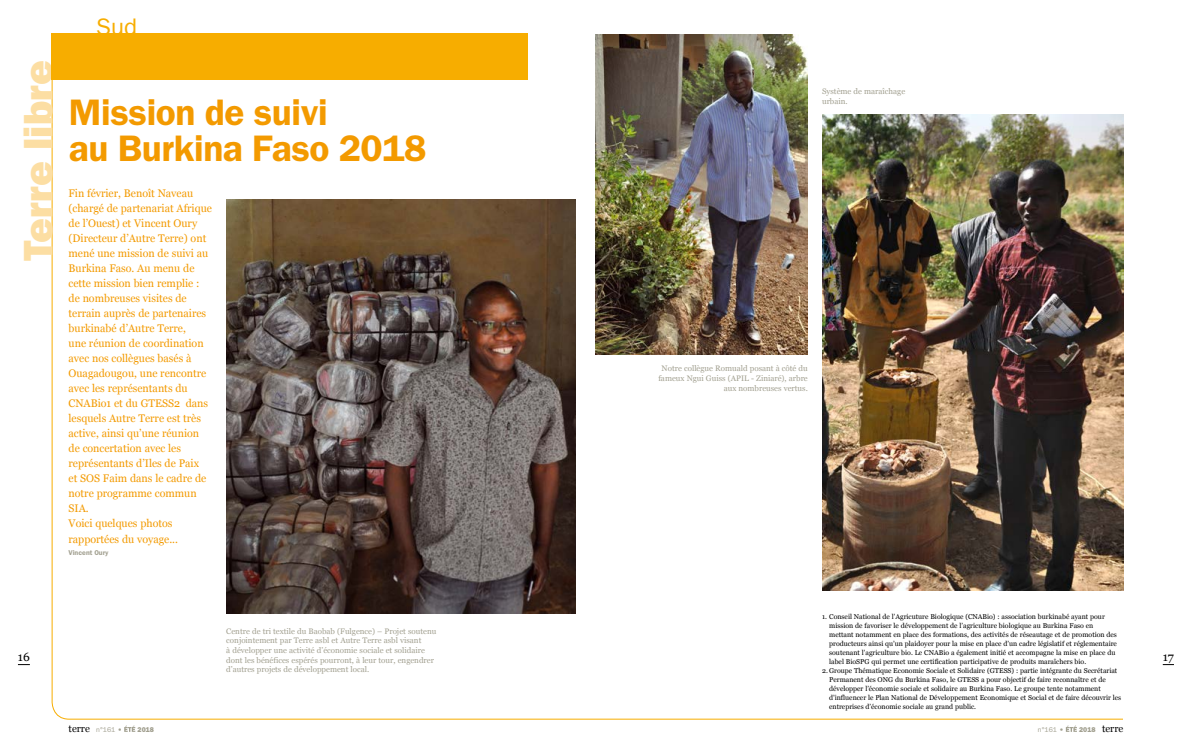
<style>
.page{position:relative;width:1191px;height:752px;background:#fff}
.page>*{position:absolute;margin:0;border:0;box-sizing:border-box;transform-origin:0 0}
.t1{font:800 41.4px "Franklin Gothic";color:#fcdea3}
.t2{font:600 37px/36px "Franklin Gothic";letter-spacing:-.01em;color:#f39a00}
.t3{font:24px "Franklin Gothic";color:#f7ad00}
.t4{font:12px "Georgia";color:#000}
.t5{font:11px/15px "Georgia";color:#f39a00}
.t6{font:10px "Georgia";color:#000}
.t7{font:8px/9.6px "Georgia";color:#a2a090}
.t8{font:7px/9px "Georgia";color:#000}
.t9{font:600 7px "Franklin Gothic";color:#a2a090}
.t10{font:7px "Franklin Gothic";color:#a2a090}
.t11{font:800 7px "Franklin Gothic";color:#a2a090}
.s1{font-family:"Franklin Gothic";font-size:7px;color:#a2a090}
.s2{font-family:"Franklin Gothic";font-weight:800;font-size:7px;color:#a2a090}
.s3{font-weight:800}
</style>
<div class="page">
<svg style="left:1162px;top:664px;width:12px;height:1px"></svg>
<svg style="left:1065px;top:725px;width:12px;height:6px"></svg>
<svg style="left:18px;top:664px;width:12px;height:1px"></svg>
<svg style="left:124px;top:725px;width:11px;height:6px"></svg>
<div style="left:52px;top:34px;width:476px;height:46px;background:#f7ad00"></div>
<img style="left:822px;top:115px;width:301px;height:475px">
<img style="left:226px;top:199px;width:349px;height:414px">
<img style="left:595px;top:35px;width:213px;height:319px">
<h1 class="t1" style="left:14px;top:261px;width:202px;rotate:-90deg">Terre libre</h1>
<h3 class="t3" style="left:96px;top:13px;width:42px">Sud</h3>
<h2 class="t2" style="left:69px;top:93px;width:359px">Mission de suivi<br>au Burkina Faso 2018</h2>
<p class="t5" style="left:69px;top:185px;width:145px">Fin février, Benoît Naveau (chargé de partenariat Afrique de l’Ouest) et Vincent Oury (Directeur d’Autre Terre) ont mené une mission de suivi au<br>Burkina Faso. Au menu de cette mission bien remplie : de nombreuses visites de terrain auprès de partenaires burkinabé d’Autre Terre,<br>une réunion de coordination avec nos collègues basés à<br>Ouagadougou, une rencontre avec les représentants du<br>CNABio1 et du GTESS2 dans lesquels Autre Terre est très active, ainsi qu’une réunion de concertation avec les représentants d’Iles de Paix<br>et SOS Faim dans le cadre de notre programme commun<br>SIA.<br>Voici quelques photos rapportées du voyage...</p>
<p class="t9" style="left:69px;top:548px;width:42px">Vincent Oury</p>
<h3 class="t4" style="left:18px;top:648px;width:13px">16</h3>
<h3 class="t6" style="left:69px;top:720px;width:55px">terre <span class="s1">n°161</span> <span class="s2">•</span></h3>
<p class="t11" style="left:138px;top:725px;width:18px">2018</p>
<p class="t7" style="left:226px;top:625px;width:212px">Centre de tri textile du Baobab (Fulgence) – Projet soutenu conjointement par Terre asbl et Autre Terre asbl visant<br>à développer une activité d’économie sociale et solidaire dont les bénéfices espérés pourront, à leur tour, engendrer d’autres projets de développement local.</p>
<p class="t7" style="left:822px;top:86px;width:85px">Système de maraîchage urbain.</p>
<p class="t7" style="left:658px;top:363px;width:151px;text-align:right">Notre collègue Romuald posant à côté du fameux Ngui Guiss (APIL - Ziniaré), arbre aux nombreuses vertus.</p>
<p class="t8" style="left:829px;top:611px;width:289px;text-indent:-7px">1. Conseil National de l’Agricuture Biologique (CNABio) : association burkinabé ayant pour mission de favoriser le développement de l’agriculture biologique au Burkina Faso en mettant notamment en place des formations, des activités de réseautage et de promotion des producteurs ainsi qu’un plaidoyer pour la mise en place d’un cadre législatif et réglementaire soutenant l’agriculture bio. Le CNABio a également initié et accompagne la mise en place du label BioSPG qui permet une certification participative de produits maraîchers bio.</p>
<p class="t8" style="left:829px;top:665px;width:294px;text-indent:-7px">2. Groupe Thématique Economie Sociale et Solidaire (GTESS) : partie intégrante du Secrétariat Permanent des ONG du Burkina Faso, le GTESS a pour objectif de faire reconnaître et de développer l’économie sociale et solidaire au Burkina Faso. Le groupe tente notamment d’influencer le Plan National de Développement Economique et Social et de faire découvrir les entreprises d’économie sociale au grand public.</p>
<p class="t10" style="left:1038px;top:725px;width:27px">n°161 <span class="s3">•</span></p>
<h3 class="t6" style="left:1079px;top:720px;width:46px"><span class="s2">2018</span> terre</h3>
<h3 class="t4" style="left:1162px;top:648px;width:13px">17</h3>
</div>
